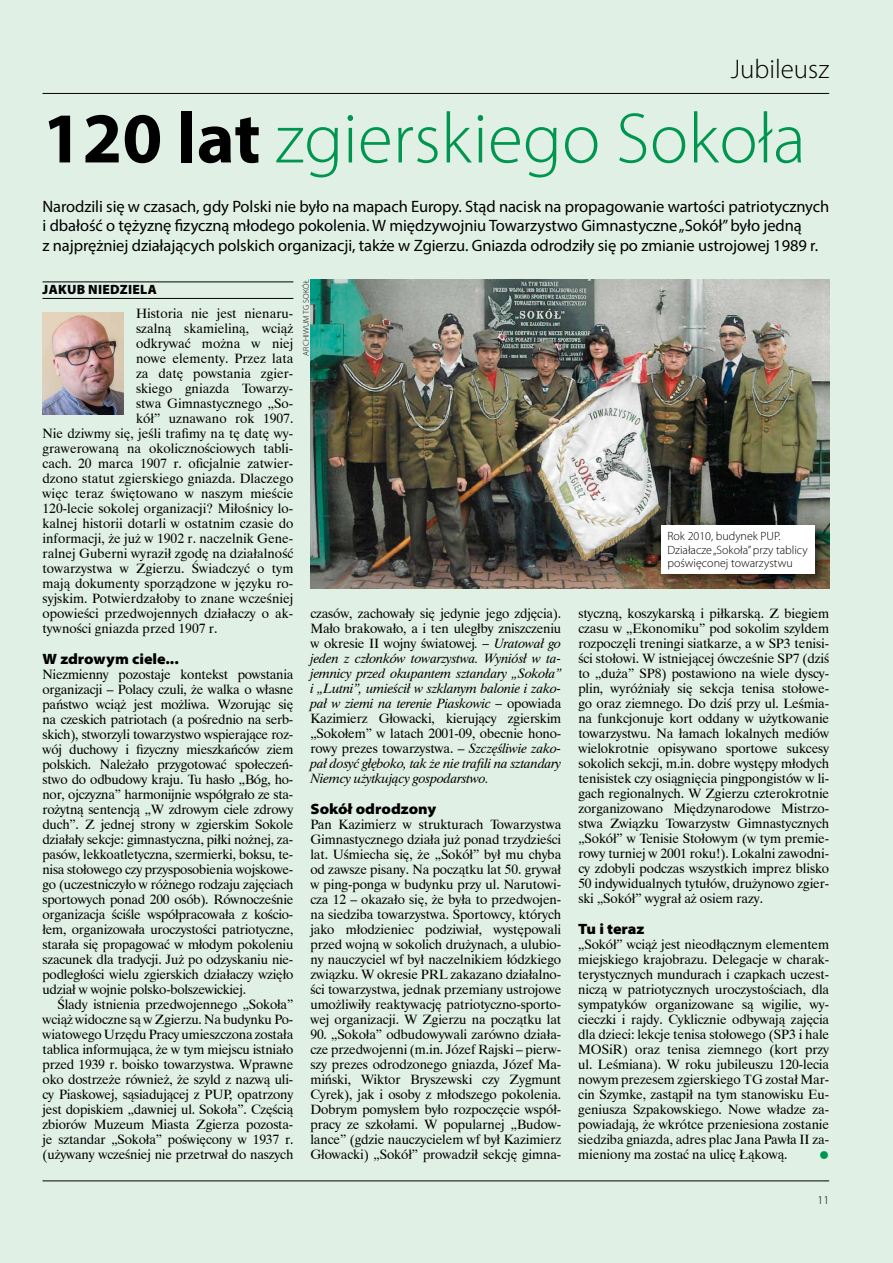
<style>
.page{position:relative;width:893px;height:1263px;background:#e1f0e5}
.page>*{position:absolute;margin:0;border:0;box-sizing:border-box;transform-origin:0 0}
.t1{font:300 72px "Myriad Pro";color:#00964f}
.t2{font:300 27px "Myriad Pro";color:#000}
.t3{font:16.5px/19.5px "Myriad Pro";letter-spacing:-.005em;color:#000}
.t4{font:900 semi-expanded 15px "Myriad Pro";color:#000}
.t5{font:13.5px/15px "Dutch 801 BT";color:#000;text-align:justify}
.t6{font:italic 13.5px/15px "Dutch 801 BT";letter-spacing:-.015em;color:#000;text-align:justify}
.t7{font:900 13.5px "Myriad Pro";letter-spacing:.02em;color:#000}
.t8{font:13.5px "Wingdings";color:#00964f}
.t9{font:300 12px/13.5px "Myriad Pro";color:#000}
.t10{font:300 8.25px "Myriad Pro";letter-spacing:.02em;color:#000}
.s1{font-weight:700;color:#000}
.s2{font-style:normal}
</style>
<div class="page">
<hr style="left:43px;top:1180px;width:786px;height:1px;background:#000">
<hr style="left:43px;top:93px;width:786px;height:1px;background:#000">
<hr style="left:43px;top:282px;width:250px;height:1px;background:#000">
<hr style="left:43px;top:298px;width:250px;height:1px;background:#000">
<img style="left:43px;top:312px;width:80px;height:102px">
<img style="left:310px;top:279px;width:519px;height:309px">
<div style="left:659px;top:522px;width:169px;height:66px;background:#000;opacity:.5"></div>
<div style="left:661px;top:525px;width:153px;height:48px;background:#fff"></div>
<h2 class="t2" style="left:731px;top:54px;width:100px">Jubileusz</h2>
<h1 class="t1" style="left:43px;top:99px;width:765px"><span class="s1">120 lat</span> zgierskiego Sokoła</h1>
<p class="t3" style="left:43px;top:196px;width:788px">Narodzili się w czasach, gdy Polski nie było na mapach Europy. Stąd nacisk na propagowanie wartości patriotycznych i dbałość o tężyznę fizyczną młodego pokolenia. W międzywojniu Towarzystwo Gimnastyczne „Sokół” było jedną<br>z najprężniej działających polskich organizacji, także w Zgierzu. Gniazda odrodziły się po zmianie ustrojowej 1989 r.</p>
<p class="t7" style="left:43px;top:282px;width:116px">JAKUB NIEDZIELA</p>
<p class="t5" style="left:136px;top:306px;width:159px">Historia nie jest nienaru-</p>
<p class="t5" style="left:136px;top:321px;width:159px">szalną skamieliną, wciąż</p>
<p class="t5" style="left:136px;top:336px;width:159px">odkrywać można w niej</p>
<p class="t5" style="left:136px;top:351px;width:159px">nowe elementy. Przez lata</p>
<p class="t5" style="left:136px;top:366px;width:159px">za datę powstania zgier-</p>
<p class="t5" style="left:136px;top:381px;width:159px">skiego gniazda Towarzy-</p>
<p class="t5" style="left:136px;top:396px;width:159px">stwa Gimnastycznego „So-</p>
<p class="t5" style="left:136px;top:411px;width:159px">kół” uznawano rok 1907.</p>
<p class="t5" style="left:43px;top:426px;width:252px">Nie dziwmy się, jeśli trafimy na tę datę wy-</p>
<p class="t5" style="left:43px;top:441px;width:252px">grawerowaną na okolicznościowych tabli-</p>
<p class="t5" style="left:43px;top:456px;width:252px">cach. 20 marca 1907 r. oficjalnie zatwier-</p>
<p class="t5" style="left:43px;top:471px;width:252px">dzono statut zgierskiego gniazda. Dlaczego</p>
<p class="t5" style="left:43px;top:486px;width:252px">więc teraz świętowano w naszym mieście</p>
<p class="t5" style="left:43px;top:501px;width:252px">120-lecie sokolej organizacji? Miłośnicy lo-</p>
<p class="t5" style="left:43px;top:516px;width:252px">kalnej historii dotarli w ostatnim czasie do</p>
<p class="t5" style="left:43px;top:531px;width:252px">informacji, że już w 1902 r. naczelnik Gene-</p>
<p class="t5" style="left:43px;top:546px;width:252px">ralnej Guberni wyraził zgodę na działalność</p>
<p class="t5" style="left:43px;top:561px;width:252px">towarzystwa w Zgierzu. Świadczyć o tym</p>
<p class="t5" style="left:43px;top:576px;width:252px">mają dokumenty sporządzone w języku ro-</p>
<p class="t5" style="left:43px;top:591px;width:252px">syjskim. Potwierdzałoby to znane wcześniej</p>
<p class="t5" style="left:43px;top:606px;width:252px">opowieści przedwojennych działaczy o ak-</p>
<p class="t5" style="left:43px;top:621px;width:176px">tywności gniazda przed 1907 r.</p>
<p class="t4" style="left:43px;top:650px;width:138px">W zdrowym ciele...</p>
<p class="t5" style="left:43px;top:666px;width:252px">Niezmienny pozostaje kontekst powstania organizacji – Polacy czuli, że walka o własne państwo wciąż jest możliwa. Wzorując się na czeskich patriotach (a pośrednio na serb&shy;skich), stworzyli towarzystwo wspierające roz&shy;wój duchowy i fizyczny mieszkańców ziem polskich. Należało przygotować społeczeń&shy;stwo do odbudowy kraju. Tu hasło „Bóg, ho&shy;nor, ojczyzna” harmonijnie współgrało ze sta&shy;rożytną sentencją „W zdrowym ciele zdrowy duch”. Z jednej strony w zgierskim Sokole działały sekcje: gimnastyczna, piłki nożnej, za&shy;pasów, lekkoatletyczna, szermierki, boksu, te&shy;nisa stołowego czy przysposobienia wojskowe&shy;go (uczestniczyło w różnego rodzaju zajęciach sportowych ponad 200 osób). Równocześnie organizacja ściśle współpracowała z kościo&shy;łem, organizowała uroczystości patriotyczne, starała się propagować w młodym pokoleniu szacunek dla tradycji. Już po odzyskaniu nie&shy;podległości wielu zgierskich działaczy wzięło udział w wojnie polsko-bolszewickiej.</p>
<p class="t5" style="left:43px;top:996px;width:252px;text-indent:15px">Ślady istnienia przedwojennego „Sokoła” wciąż widoczne są w Zgierzu. Na budynku Po&shy;wiatowego Urzędu Pracy umieszczona została tablica informująca, że w tym miejscu istniało przed 1939 r. boisko towarzystwa. Wprawne oko dostrzeże również, że szyld z nazwą uli&shy;cy Piaskowej, sąsiadującej z PUP, opatrzony jest dopiskiem „dawniej ul. Sokoła”. Częścią zbiorów Muzeum Miasta Zgierza pozosta&shy;je sztandar „Sokoła” poświęcony w 1937 r. (używany wcześniej nie przetrwał do naszych</p>
<p class="t10" style="left:302px;top:356px;width:78px;rotate:-90deg">ARCHIWUM TG SOKÓŁ</p>
<p class="t9" style="left:667px;top:529px;width:142px">Rok 2010, budynek PUP.<br>Działacze „Sokoła” przy tablicy poświęconej towarzystwu</p>
<p class="t6" style="left:310px;top:605px;width:252px"><span class="s2">czasów, zachowały się jedynie jego zdjęcia).<br>Mało brakowało, a i ten uległby zniszczeniu w okresie II wojny światowej</span>. – Uratował go jeden z członków towarzystwa. Wyniósł w ta&shy;jemnicy przed okupantem sztandary „Sokoła” i „Lutni”, umieścił w szklanym balonie i zako&shy;pał w ziemi na terenie Piaskowic – <span class="s2">opowiada Kazimierz Głowacki, kierujący zgierskim „Sokołem” w latach 2001-09, obecnie hono&shy;rowy prezes towarzystwa. –</span> Szczęśliwie zako&shy;pał dosyć głęboko, tak że nie trafili na sztandary Niemcy użytkujący gospodarstwo.</p>
<p class="t4" style="left:310px;top:800px;width:127px">Sokół odrodzony</p>
<p class="t5" style="left:310px;top:816px;width:252px">Pan Kazimierz w strukturach Towarzystwa Gimnastycznego działa już ponad trzydzieści lat. Uśmiecha się, że „Sokół” był mu chyba od zawsze pisany. Na początku lat 50. grywał w ping-ponga w budynku przy ul. Narutowi&shy;cza 12 – okazało się, że była to przedwojen&shy;na siedziba towarzystwa. Sportowcy, których jako młodzieniec podziwiał, występowali przed wojną w sokolich drużynach, a ulubio&shy;ny nauczyciel wf był naczelnikiem łódzkiego związku. W okresie PRL zakazano działalno&shy;ści towarzystwa, jednak przemiany ustrojowe umożliwiły reaktywację patriotyczno-sporto&shy;wej organizacji. W Zgierzu na początku lat</p>
<p class="t5" style="left:310px;top:1026px;width:252px">90. „Sokoła” odbudowywali zarówno działa&shy;cze przedwojenni (m.in. Józef Rajski – pierw&shy;szy prezes odrodzonego gniazda, Józef Ma&shy;miński, Wiktor Bryszewski czy Zygmunt Cyrek), jak i osoby z młodszego pokolenia.<br>Dobrym pomysłem było rozpoczęcie współ&shy;pracy ze szkołami. W popularnej „Budow&shy;lance” (gdzie nauczycielem wf był Kazimierz Głowacki) „Sokół” prowadził sekcję gimna-</p>
<p class="t5" style="left:578px;top:606px;width:252px">styczną, koszykarską i piłkarską. Z biegiem czasu w „Ekonomiku” pod sokolim szyldem rozpoczęli treningi siatkarze, a w SP3 tenisi&shy;ści stołowi. W istniejącej ówcześnie SP7 (dziś to „duża” SP8) postawiono na wiele dyscy&shy;plin, wyróżniały się sekcja tenisa stołowe&shy;go oraz ziemnego. Do dziś przy ul. Leśmia&shy;na funkcjonuje kort oddany w użytkowanie towarzystwu. Na łamach lokalnych mediów wielokrotnie opisywano sportowe sukcesy sokolich sekcji, m.in. dobre występy młodych tenisistek czy osiągnięcia pingpongistów w li&shy;gach regionalnych. W Zgierzu czterokrotnie zorganizowano Międzynarodowe Mistrzo&shy;stwa Związku Towarzystw Gimnastycznych „Sokół” w Tenisie Stołowym (w tym premie&shy;rowy turniej w 2001 roku!). Lokalni zawodni&shy;cy zdobyli podczas wszystkich imprez blisko 50 indywidualnych tytułów, drużynowo zgier&shy;ski „Sokół” wygrał aż osiem razy.</p>
<p class="t4" style="left:578px;top:920px;width:68px">Tu i teraz</p>
<p class="t5" style="left:578px;top:936px;width:252px">„Sokół” wciąż jest nieodłącznym elementem miejskiego krajobrazu. Delegacje w charak&shy;terystycznych mundurach i czapkach uczest&shy;niczą w patriotycznych uroczystościach, dla sympatyków organizowane są wigilie, wy&shy;cieczki i rajdy. Cyklicznie odbywają zajęcia dla dzieci: lekcje tenisa stołowego (SP3 i hale MOSiR) oraz tenisa ziemnego (kort przy ul. Leśmiana). W roku jubileuszu 120-lecia nowym prezesem zgierskiego TG został Mar&shy;cin Szymke, zastąpił na tym stanowisku Eu&shy;geniusza Szpakowskiego. Nowe władze za&shy;powiadają, że wkrótce przeniesiona zostanie siedziba gniazda, adres plac Jana Pawła II za&shy;mieniony ma zostać na ulicę Łąkową.</p>
<p class="t8" style="left:819px;top:1148px;width:12px">●</p>
<p class="t9" style="left:817px;top:1193px;width:13px">11</p>
</div>
